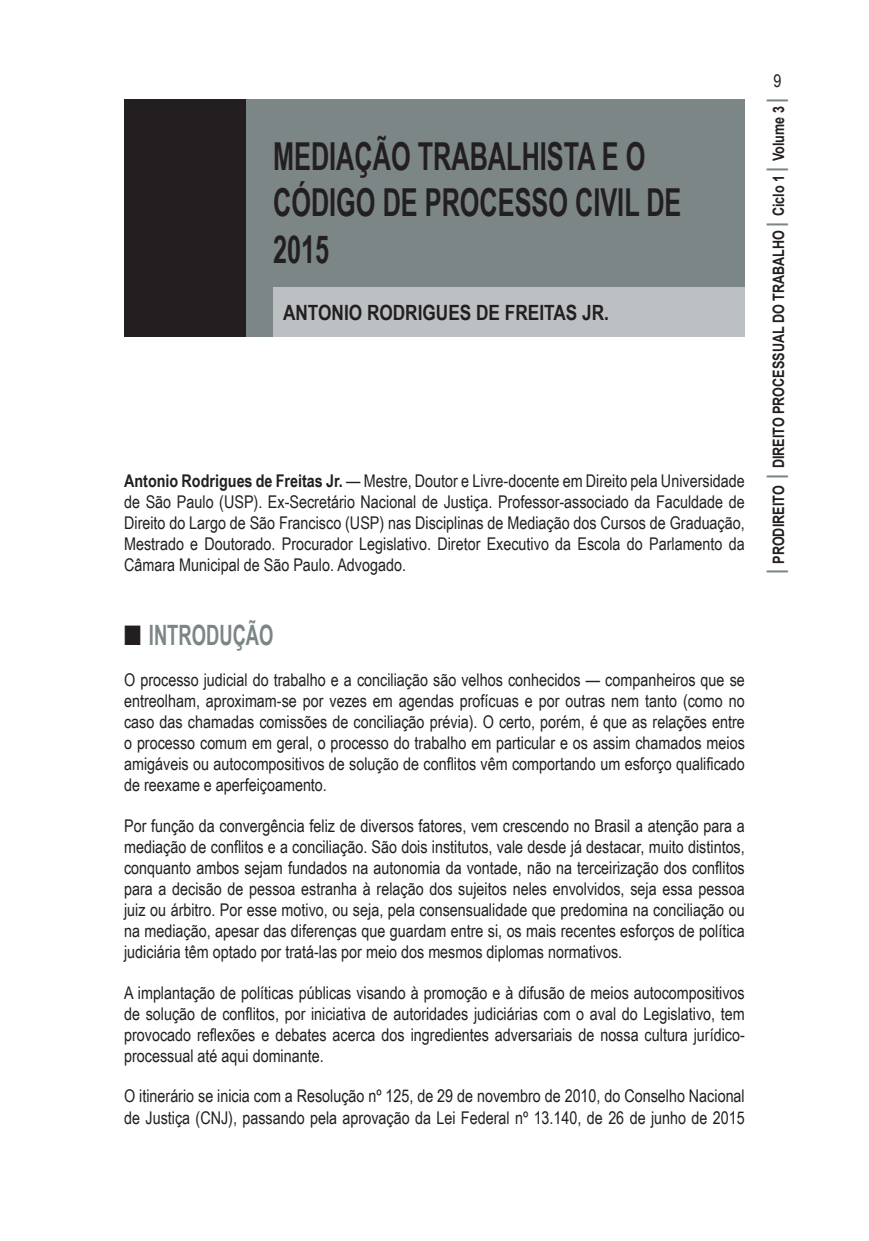
<style>
.page{position:relative;width:869px;height:1241px;background:#fff}
.page>*{position:absolute;margin:0;border:0;box-sizing:border-box;transform-origin:0 0}
._00_Titulo_Artigo{font:700 38.5px/46.2px "Arial Narrow";color:#231f20;scale:.8 1}
.t1{font:700 28px "Arial Narrow";color:#7c8687;scale:.8 1}
._001_Titulo_-_Autore{font:700 21px "Arial Narrow";color:#231f20}
._11_Corpo{font:17.5px/21px "Arial Narrow";color:#231f20;text-align:justify}
._81_PaginaInicial{font:17.5px "Arial Narrow";color:#231f20}
._52_Orelha_Direita{font:700 15.75px "Arial";color:#231f20;scale:.8 1}
.s1{font-weight:700}
.s2{color:#231f20}
.s3{font-size:22.75px;color:#7c8687}
</style>
<div class="page">
<div style="left:246px;top:99px;width:498px;height:238px;background:#7c8687"></div>
<div style="left:273px;top:287px;width:471px;height:50px;background:#bdc0c2"></div>
<div style="left:124px;top:99px;width:122px;height:238px;background:#231f20"></div>
<p class="_00_Titulo_Artigo" style="left:273px;top:131px;width:511px">MEDIAÇÃO TRABALHISTA E O<br>CÓDIGO DE PROCESSO CIVIL DE<br>2015</p>
<p class="_001_Titulo_-_Autore" style="left:283px;top:297px;width:327px">ANTONIO RODRIGUES DE FREITAS JR.</p>
<p class="_11_Corpo" style="left:124px;top:470px;width:622px"><span class="s1">Antonio Rodrigues de Freitas Jr.</span> — Mestre, Doutor e Livre-docente em Direito pela Universidade de São Paulo (USP). Ex-Secretário Nacional de Justiça. Professor-associado da Faculdade de Direito do Largo de São Francisco (USP) nas Disciplinas de Mediação dos Cursos de Graduação, Mestrado e Doutorado. Procurador Legislativo. Diretor Executivo da Escola do Parlamento da Câmara Municipal de São Paulo. Advogado.</p>
<p class="t1" style="left:124px;top:613px;width:188px"><span class="s2">■</span> INTRODUÇÃO</p>
<p class="_11_Corpo" style="left:124px;top:668px;width:622px">O processo judicial do trabalho e a conciliação são velhos conhecidos — companheiros que se entreolham, aproximam-se por vezes em agendas profícuas e por outras nem tanto (como no caso das chamadas comissões de conciliação prévia). O certo, porém, é que as relações entre o processo comum em geral, o processo do trabalho em particular e os assim chamados meios amigáveis ou autocompositivos de solução de conflitos vêm comportando um esforço qualificado de reexame e aperfeiçoamento.</p>
<p class="_11_Corpo" style="left:124px;top:814px;width:622px">Por função da convergência feliz de diversos fatores, vem crescendo no Brasil a atenção para a mediação de conflitos e a conciliação. São dois institutos, vale desde já destacar, muito distintos, conquanto ambos sejam fundados na autonomia da vontade, não na terceirização dos conflitos para a decisão de pessoa estranha à relação dos sujeitos neles envolvidos, seja essa pessoa juiz ou árbitro. Por esse motivo, ou seja, pela consensualidade que predomina na conciliação ou na mediação, apesar das diferenças que guardam entre si, os mais recentes esforços de política judiciária têm optado por tratá-las por meio dos mesmos diplomas normativos.</p>
<p class="_11_Corpo" style="left:124px;top:981px;width:622px">A implantação de políticas públicas visando à promoção e à difusão de meios autocompositivos de solução de conflitos, por iniciativa de autoridades judiciárias com o aval do Legislativo, tem provocado reflexões e debates acerca dos ingredientes adversariais de nossa cultura jurídico&shy;processual até aqui dominante.</p>
<p class="_11_Corpo" style="left:124px;top:1084px;width:622px">O itinerário se inicia com a Resolução nº 125, de 29 de novembro de 2010, do Conselho Nacional de Justiça (CNJ), passando pela aprovação da Lei Federal nº 13.140, de 26 de junho de 2015</p>
<p class="_81_PaginaInicial" style="left:773px;top:68px;width:9px">9</p>
<p class="_52_Orelha_Direita" style="left:767px;top:574px;width:597px;rotate:-90deg"><span class="s3">|</span> PRODIREITO <span class="s3">|</span> DIREITO PROCESSUAL DO TRABALHO <span class="s3">|</span> Ciclo 1 <span class="s3">|</span> Volume 3 <span class="s3">|</span></p>
</div>
